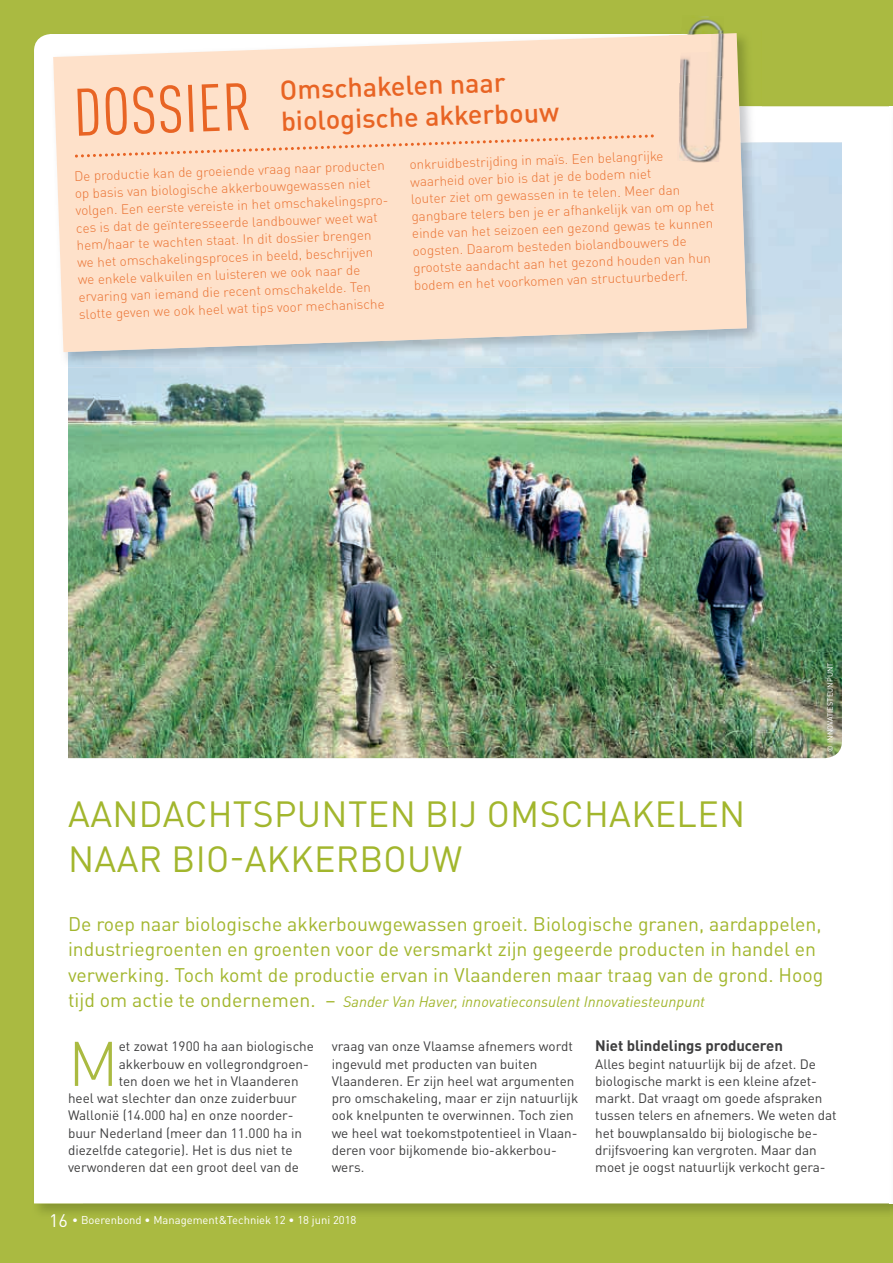
<style>
.page{position:relative;width:893px;height:1263px;background:#aaba41}
.page>*{position:absolute;margin:0;border:0;box-sizing:border-box;transform-origin:0 0}
.t1{font:condensed 66px "DINOT";color:#e86424}
.t2{font:300 61.95px "DINOT";color:#aaba41}
.t3{font:36px/45px "DINOT";letter-spacing:.01em;color:#a2b62d}
.t4{font:500 27px/31.5px "DINOT";color:#e86424}
.t5{font:19.5px/25.5px "DINOT";color:#a2b62d}
.t6{font:italic 15px "DINOT";color:#a2b62d}
.t7{font:700 15px "DINOT";letter-spacing:-.005em;color:#3e3e3f}
.t8{font:13.5px/17.2px "DINOT";color:#3e3e3f}
.t9{font:300 13.5px/17.2px "DINOT";color:#ea7232}
.t10{font:11.25px "DINOT";color:#fff}
.t11{font:7.5px "DINOT";letter-spacing:.01em;color:#fff}
.s1{font-style:normal;font-size:19.5px}
.s2{font-size:18px;color:#416449}
</style>
<div class="page">
<img style="left:34px;top:1203px;width:49px;height:10px">
<img style="left:83px;top:1203px;width:807px;height:10px">
<div style="left:34px;top:34px;width:856px;height:1169px;background:#fff"></div>
<hr style="left:890px;top:106px;width:3px;height:1097px;background:#fcfcfc">
<img style="left:68px;top:142px;width:774px;height:616px">
<img style="left:709px;top:142px;width:53px;height:225px">
<img style="left:68px;top:352px;width:641px;height:15px">
<svg style="left:53px;top:33px;width:694px;height:319px;background:#fae0cb"></svg>
<img style="left:679px;top:34px;width:46px;height:129px">
<img style="left:701px;top:16px;width:23px;height:19px">
<img style="left:677px;top:93px;width:2px;height:68px">
<img style="left:679px;top:119px;width:41px;height:43px">
<img style="left:679px;top:34px;width:44px;height:85px">
<svg style="left:669px;top:18px;width:43px;height:35px"></svg>
<svg style="left:75px;top:134px;width:579px;height:24px;background:#fcdbc2"></svg>
<h3 class="t4" style="left:279px;top:73px;width:280px;rotate:-2deg">Omschakelen naar biologische akkerbouw</h3>
<p class="t9" style="left:74px;top:167px;width:316px;rotate:-2deg">De productie kan de groeiende vraag naar producten op basis van biologische akkerbouwgewassen niet volgen. Een eerste vereiste in het omschakelingspro&shy;ces is dat de geïnteresseerde landbouwer weet wat hem/haar te wachten staat. In dit dossier brengen we het omschakelingsproces in beeld, beschrijven we enkele valkuilen en luisteren we ook naar de ervaring van iemand die recent omschakelde. Ten slotte geven we ook heel wat tips voor mechanische</p>
<p class="t9" style="left:409px;top:156px;width:305px;rotate:-2deg">onkruidbestrijding in maïs. Een belangrijke waarheid over bio is dat je de bodem niet<br>louter ziet om gewassen in te telen. Meer dan gangbare telers ben je er afhankelijk van om op het einde van het seizoen een gezond gewas te kunnen oogsten. Daarom besteden biolandbouwers de grootste aandacht aan het gezond houden van hun bodem en het voorkomen van structuurbederf.</p>
<h1 class="t1" style="left:72px;top:74px;width:179px;rotate:-2deg">DOSSIER</h1>
<h3 class="t3" style="left:68px;top:791px;width:678px">AANDACHTSPUNTEN BIJ OMSCHAKELEN<br>NAAR BIO-AKKERBOUW</h3>
<p class="t11" style="left:825px;top:752px;width:91px;rotate:-90deg">© INNOVATIESTEUNPUNT</p>
<p class="t5" style="left:68px;top:910px;width:757px">De roep naar biologische akkerbouwgewassen groeit. Biologische granen, aardappelen, industriegroenten en groenten voor de versmarkt zijn gegeerde producten in handel en verwerking. Toch komt de productie ervan in Vlaanderen maar traag van de grond. Hoog</p>
<p class="t6" style="left:68px;top:992px;width:639px"><span class="s1">tijd om actie te ondernemen. –</span> Sander Van Haver, innovatieconsulent Innovatiesteunpunt</p>
<h2 class="t2" style="left:68px;top:1025px;width:52px">M</h2>
<p class="t8" style="left:119px;top:1038px;width:197px">et zowat 1900 ha aan biologische</p>
<p class="t8" style="left:332px;top:1038px;width:248px">vraag van onze Vlaamse afnemers wordt ingevuld met producten van buiten Vlaanderen. Er zijn heel wat argumenten pro omschakeling, maar er zijn natuurlijk ook knelpunten te overwinnen. Toch zien we heel wat toekomstpotentieel in Vlaan&shy;deren voor bijkomende bio-akkerbou&shy;wers.</p>
<p class="t7" style="left:595px;top:1036px;width:189px">Niet blindelings produceren</p>
<p class="t8" style="left:595px;top:1055px;width:243px">Alles begint natuurlijk bij de afzet. De biologische markt is een kleine afzet&shy;markt. Dat vraagt om goede afspraken tussen telers en afnemers. We weten dat het bouwplansaldo bij biologische be&shy;drijfsvoering kan vergroten. Maar dan moet je oogst natuurlijk verkocht gera-</p>
<p class="t8" style="left:119px;top:1055px;width:192px">akkerbouw en vollegrondgroen-</p>
<p class="t8" style="left:119px;top:1072px;width:181px">ten doen we het in Vlaanderen</p>
<p class="t8" style="left:68px;top:1089px;width:230px">heel wat slechter dan onze zuiderbuur</p>
<p class="t8" style="left:68px;top:1107px;width:227px">Wallonië (14.000 ha) en onze noorder-</p>
<p class="t8" style="left:68px;top:1124px;width:236px">buur Nederland (meer dan 11.000 ha in</p>
<p class="t8" style="left:68px;top:1141px;width:226px">diezelfde categorie). Het is dus niet te</p>
<p class="t8" style="left:68px;top:1158px;width:232px">verwonderen dat een groot deel van de</p>
<p class="t10" style="left:49px;top:1213px;width:309px"><span class="s2">16</span> • Boerenbond • Management&amp;Techniek 12 • 18 juni 2018</p>
</div>
